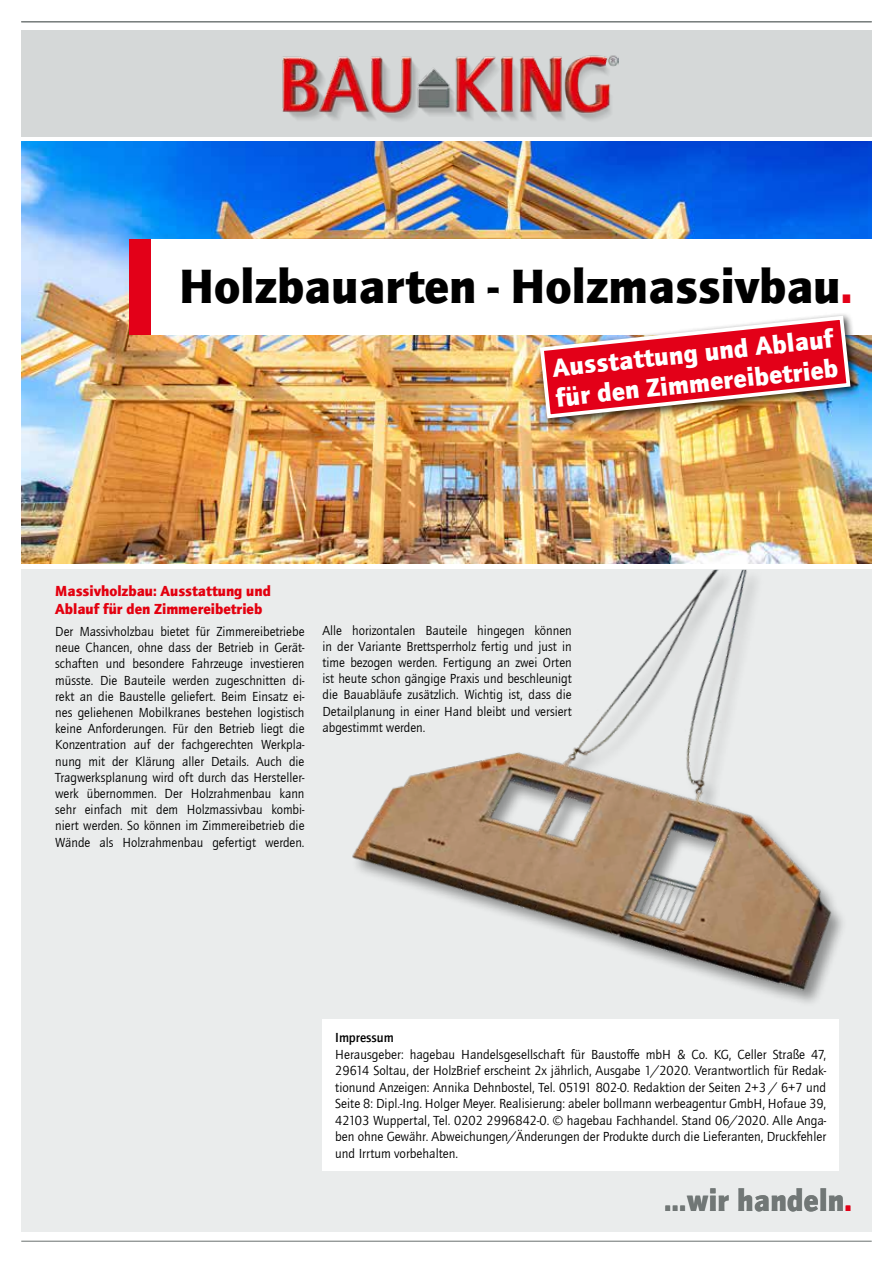
<style>
.page{position:relative;width:893px;height:1263px;background:#fff}
.page>*{position:absolute;margin:0;border:0;box-sizing:border-box;transform-origin:0 0}
.t1{font:900 49.5px "Quay Sans ITC Com";color:#000}
.t2{font:900 31.5px "Quay Sans ITC Com";letter-spacing:.01em;color:#717776;scale:.95 1}
.t3{font:900 26.25px/30px "Quay Sans ITC Com";color:#fff}
.t4{font:900 15px/18px "Quay Sans ITC Com";color:#e3000f}
.t5{font:13.5px/16.2px "Quay Sans ITC Com";color:#000;text-align:justify}
.t6{font:500 13.5px "Quay Sans ITC Com";color:#000}
.s1{color:#e30018}
</style>
<div class="page">
<img style="left:21px;top:142px;width:851px;height:422px">
<div style="left:21px;top:570px;width:851px;height:662px;background:#eaecec"></div>
<div style="left:21px;top:31px;width:851px;height:106px;background:#d5d8d8"></div>
<img style="left:282px;top:55px;width:337px;height:66px">
<hr style="left:21px;top:21px;width:851px;height:1px;background:#717776">
<hr style="left:21px;top:1241px;width:851px;height:1px;background:#717776">
<div style="left:129px;top:239px;width:764px;height:96px;background:#fff"></div>
<div style="left:129px;top:239px;width:22px;height:96px;background:#e30018"></div>
<div style="left:536px;top:312px;width:324px;height:116px;background:#000;opacity:.75"></div>
<img style="left:538px;top:314px;width:314px;height:106px">
<img style="left:352px;top:570px;width:491px;height:433px">
<div style="left:322px;top:1019px;width:517px;height:152px;background:#fff"></div>
<h1 class="t1" style="left:179px;top:255px;width:675px">Holzbauarten - Holzmassivbau<span class="s1">.</span></h1>
<h3 class="t3" style="left:551px;top:352px;width:285px;rotate:-6deg">Ausstattung und Ablauf für den Zimmereibetrieb</h3>
<p class="t4" style="left:55px;top:581px;width:217px">Massivholzbau: Ausstattung und<br>Ablauf für den Zimmereibetrieb</p>
<p class="t5" style="left:55px;top:623px;width:251px">Der Massivholzbau bietet für Zimmereibetriebe neue Chancen, ohne dass der Betrieb in Gerät&shy;schaften und besondere Fahrzeuge investieren müsste. Die Bauteile werden zugeschnitten di&shy;rekt an die Baustelle geliefert. Beim Einsatz ei&shy;nes geliehenen Mobilkranes bestehen logistisch keine Anforderungen. Für den Betrieb liegt die Konzentration auf der fachgerechten Werkpla&shy;nung mit der Klärung aller Details. Auch die Tragwerksplanung wird oft durch das Hersteller&shy;werk übernommen. Der Holzrahmenbau kann sehr einfach mit dem Holzmassivbau kombi&shy;niert werden. So können im Zimmereibetrieb die Wände als Holzrahmenbau gefertigt werden.</p>
<p class="t5" style="left:322px;top:622px;width:251px">Alle horizontalen Bauteile hingegen können in der Variante Brettsperrholz fertig und just in time bezogen werden. Fertigung an zwei Orten ist heute schon gängige Praxis und beschleunigt die Bauabläufe zusätzlich. Wichtig ist, dass die Detailplanung in einer Hand bleibt und versiert abgestimmt werden.</p>
<p class="t6" style="left:335px;top:1030px;width:60px">Impressum</p>
<p class="t5" style="left:335px;top:1046px;width:492px">Herausgeber: hagebau Handelsgesellschaft für Baustoffe mbH &amp; Co. KG, Celler Straße 47, 29614 Soltau, der HolzBrief erscheint 2x jährlich, Ausgabe 1/2020. Verantwortlich für Redak&shy;tionund Anzeigen: Annika Dehnbostel, Tel. 05191 802-0. Redaktion der Seiten 2+3 / 6+7 und Seite 8: Dipl.-Ing. Holger Meyer. Realisierung: abeler bollmann werbeagentur GmbH, Hofaue 39, 42103 Wuppertal, Tel. 0202 2996842-0. © hagebau Fachhandel. Stand 06/2020. Alle Anga&shy;ben ohne Gewähr. Abweichungen/Änderungen der Produkte durch die Lieferanten, Druckfehler und Irrtum vorbehalten.</p>
<h2 class="t2" style="left:664px;top:1180px;width:199px">…wir handeln<span class="s1">.</span></h2>
</div>
